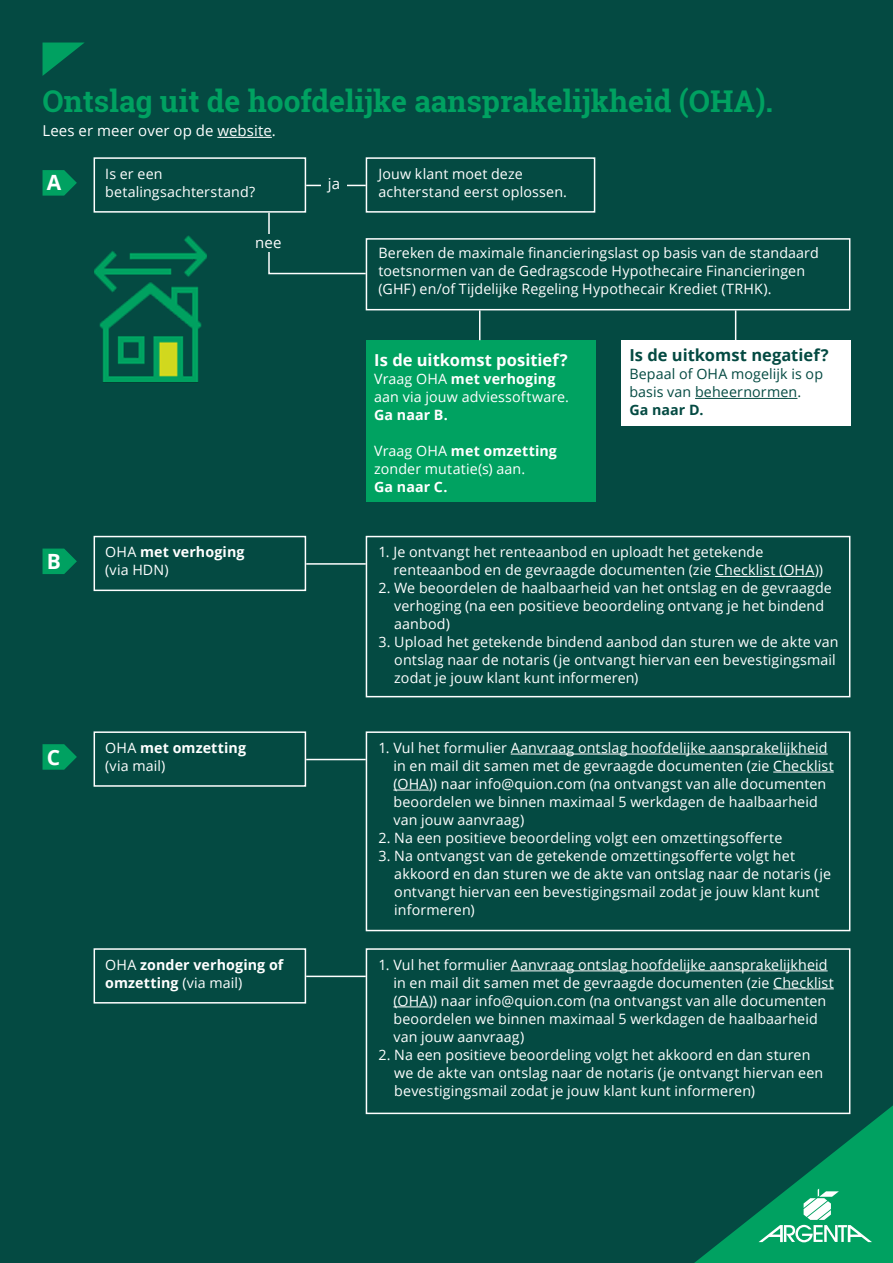
<style>
.page{position:relative;width:893px;height:1263px;background:#044a42}
.page>*{position:absolute;margin:0;border:0;box-sizing:border-box;transform-origin:0 0}
.t1{font:700 30px "Roboto Slab";color:#00a161}
.t2{font:700 21px "Open Sans";color:#fff}
.t3{font:700 16.5px "Open Sans";color:#044a42}
.t4{font:700 16.5px "Open Sans";color:#fff}
.t5{font:15px "Open Sans";letter-spacing:.005em;color:#fff}
.t6{font:14.25px/18px "Open Sans";letter-spacing:.01em;color:#fff}
.t7{font:700 14.25px/18px "Open Sans";letter-spacing:.01em;color:#fff}
.t8{font:14.25px/18px "Open Sans";letter-spacing:.01em;color:#044a42}
.t9{font:700 14.25px "Open Sans";letter-spacing:.005em;color:#044a42}
.s1{font-weight:400}
</style>
<div class="page">
<svg style="left:694px;top:1105px;width:199px;height:158px"></svg>
<svg style="left:43px;top:43px;width:41px;height:33px"></svg>
<hr style="left:217px;top:137px;width:55px;height:1px;background:#fff">
<svg style="left:43px;top:170px;width:34px;height:26px"></svg>
<div style="left:94px;top:157px;width:212px;height:56px;border:2px solid #fff"></div>
<hr style="left:306px;top:185px;width:60px;height:1px;background:#fff">
<div style="left:321px;top:176px;width:26px;height:17px;background:#044a42"></div>
<svg style="left:267px;top:211px;width:99px;height:64px"></svg>
<div style="left:253px;top:235px;width:30px;height:17px;background:#044a42"></div>
<div style="left:366px;top:157px;width:229px;height:56px;border:2px solid #fff"></div>
<div style="left:366px;top:238px;width:484px;height:72px;border:2px solid #fff"></div>
<div style="left:621px;top:340px;width:229px;height:85px;background:#fff"></div>
<div style="left:366px;top:340px;width:229px;height:162px;background:#00a261"></div>
<hr style="left:695px;top:398px;width:102px;height:1px;background:#044a42">
<hr style="left:479px;top:310px;width:1px;height:30px;background:#fff">
<hr style="left:735px;top:310px;width:1px;height:30px;background:#fff">
<svg style="left:43px;top:549px;width:34px;height:25px"></svg>
<div style="left:94px;top:536px;width:212px;height:55px;border:2px solid #fff"></div>
<hr style="left:306px;top:563px;width:60px;height:2px;background:#fff">
<div style="left:366px;top:536px;width:484px;height:161px;border:2px solid #fff"></div>
<hr style="left:715px;top:576px;width:100px;height:1px;background:#fff">
<svg style="left:43px;top:744px;width:34px;height:26px"></svg>
<div style="left:94px;top:731px;width:212px;height:56px;border:2px solid #fff"></div>
<hr style="left:306px;top:759px;width:60px;height:1px;background:#fff">
<div style="left:366px;top:731px;width:484px;height:200px;border:2px solid #fff"></div>
<hr style="left:511px;top:754px;width:317px;height:1px;background:#fff">
<hr style="left:773px;top:772px;width:61px;height:1px;background:#fff">
<hr style="left:393px;top:790px;width:36px;height:1px;background:#fff">
<div style="left:94px;top:948px;width:212px;height:55px;border:2px solid #fff"></div>
<hr style="left:306px;top:976px;width:60px;height:1px;background:#fff">
<div style="left:366px;top:948px;width:484px;height:166px;border:2px solid #fff"></div>
<hr style="left:511px;top:970px;width:317px;height:1px;background:#fff">
<hr style="left:773px;top:988px;width:61px;height:1px;background:#fff">
<hr style="left:393px;top:1006px;width:36px;height:1px;background:#fff">
<img style="left:94px;top:235px;width:113px;height:148px">
<p class="t1" style="left:43px;top:81px;width:732px">Ontslag uit de hoofdelijke aansprakelijkheid (OHA).</p>
<p class="t5" style="left:43px;top:121px;width:235px">Lees er meer over op de website.</p>
<p class="t2" style="left:47px;top:168px;width:16px">A</p>
<p class="t6" style="left:378px;top:164px;width:146px">Jouw klant moet deze</p>
<p class="t6" style="left:378px;top:182px;width:190px">achterstand eerst oplossen.</p>
<p class="t6" style="left:105px;top:164px;width:59px">Is er een</p>
<p class="t6" style="left:105px;top:182px;width:151px">betalingsachterstand?</p>
<p class="t5" style="left:328px;top:174px;width:14px">ja</p>
<p class="t2" style="left:47px;top:546px;width:16px">B</p>
<p class="t2" style="left:47px;top:742px;width:15px">C</p>
<p class="t5" style="left:255px;top:232px;width:28px">nee</p>
<p class="t7" style="left:105px;top:543px;width:141px"><span class="s1">OHA</span> met verhoging</p>
<p class="t6" style="left:105px;top:561px;width:65px">(via HDN)</p>
<p class="t7" style="left:105px;top:738px;width:142px"><span class="s1">OHA</span> met omzetting</p>
<p class="t6" style="left:105px;top:756px;width:62px">(via mail)</p>
<p class="t6" style="left:378px;top:243px;width:442px">Bereken de maximale financieringslast op basis van de standaard toetsnormen van de Gedragscode Hypothecaire Financieringen (GHF) en/of Tijdelijke Regeling Hypothecair Krediet (TRHK).</p>
<p class="t4" style="left:374px;top:348px;width:195px">Is de uitkomst positief?</p>
<p class="t7" style="left:374px;top:369px;width:183px"><span class="s1">Vraag OHA</span> met verhoging</p>
<p class="t6" style="left:374px;top:387px;width:196px">aan via jouw adviessoftware.</p>
<p class="t7" style="left:374px;top:405px;width:75px">Ga naar B.</p>
<p class="t7" style="left:374px;top:441px;width:184px"><span class="s1">Vraag OHA</span> met omzetting</p>
<p class="t6" style="left:374px;top:459px;width:153px">zonder mutatie(s) aan.</p>
<p class="t7" style="left:374px;top:477px;width:75px">Ga naar C.</p>
<p class="t3" style="left:629px;top:344px;width:201px">Is de uitkomst negatief?</p>
<p class="t8" style="left:629px;top:365px;width:195px">Bepaal of OHA mogelijk is op basis van beheernormen.</p>
<p class="t9" style="left:629px;top:400px;width:76px">Ga naar D.</p>
<p class="t6" style="left:393px;top:543px;width:431px;text-indent:-15px">1. Je ontvangt het renteaanbod en uploadt het getekende renteaanbod en de gevraagde documenten (zie Checklist (OHA))</p>
<p class="t6" style="left:394px;top:579px;width:439px;text-indent:-16px">2. We beoordelen de haalbaarheid van het ontslag en de gevraagde verhoging (na een positieve beoordeling ontvang je het bindend aanbod)</p>
<p class="t6" style="left:394px;top:633px;width:446px;text-indent:-16px">3. Upload het getekende bindend aanbod dan sturen we de akte van ontslag naar de notaris (je ontvangt hiervan een bevestigingsmail zodat je jouw klant kunt informeren)</p>
<p class="t6" style="left:393px;top:738px;width:442px;text-indent:-15px">1. Vul het formulier Aanvraag ontslag hoofdelijke aansprakelijkheid in en mail dit samen met de gevraagde documenten (zie Checklist (OHA)) naar info@quion.com (na ontvangst van alle documenten beoordelen we binnen maximaal 5 werkdagen de haalbaarheid van jouw aanvraag)</p>
<p class="t6" style="left:378px;top:828px;width:405px">2. Na een positieve beoordeling volgt een omzettingsofferte</p>
<p class="t6" style="left:394px;top:846px;width:438px;text-indent:-16px">3. Na ontvangst van de getekende omzettingsofferte volgt het akkoord en dan sturen we de akte van ontslag naar de notaris (je ontvangt hiervan een bevestigingsmail zodat je jouw klant kunt informeren)</p>
<p class="t7" style="left:105px;top:955px;width:180px"><span class="s1">OHA</span> zonder verhoging of omzetting <span class="s1">(via mail)</span></p>
<p class="t6" style="left:393px;top:955px;width:442px;text-indent:-15px">1. Vul het formulier Aanvraag ontslag hoofdelijke aansprakelijkheid in en mail dit samen met de gevraagde documenten (zie Checklist (OHA)) naar info@quion.com (na ontvangst van alle documenten beoordelen we binnen maximaal 5 werkdagen de haalbaarheid van jouw aanvraag)</p>
<p class="t6" style="left:394px;top:1045px;width:431px;text-indent:-16px">2. Na een positieve beoordeling volgt het akkoord en dan sturen we de akte van ontslag naar de notaris (je ontvangt hiervan een bevestigingsmail zodat je jouw klant kunt informeren)</p>
</div>
